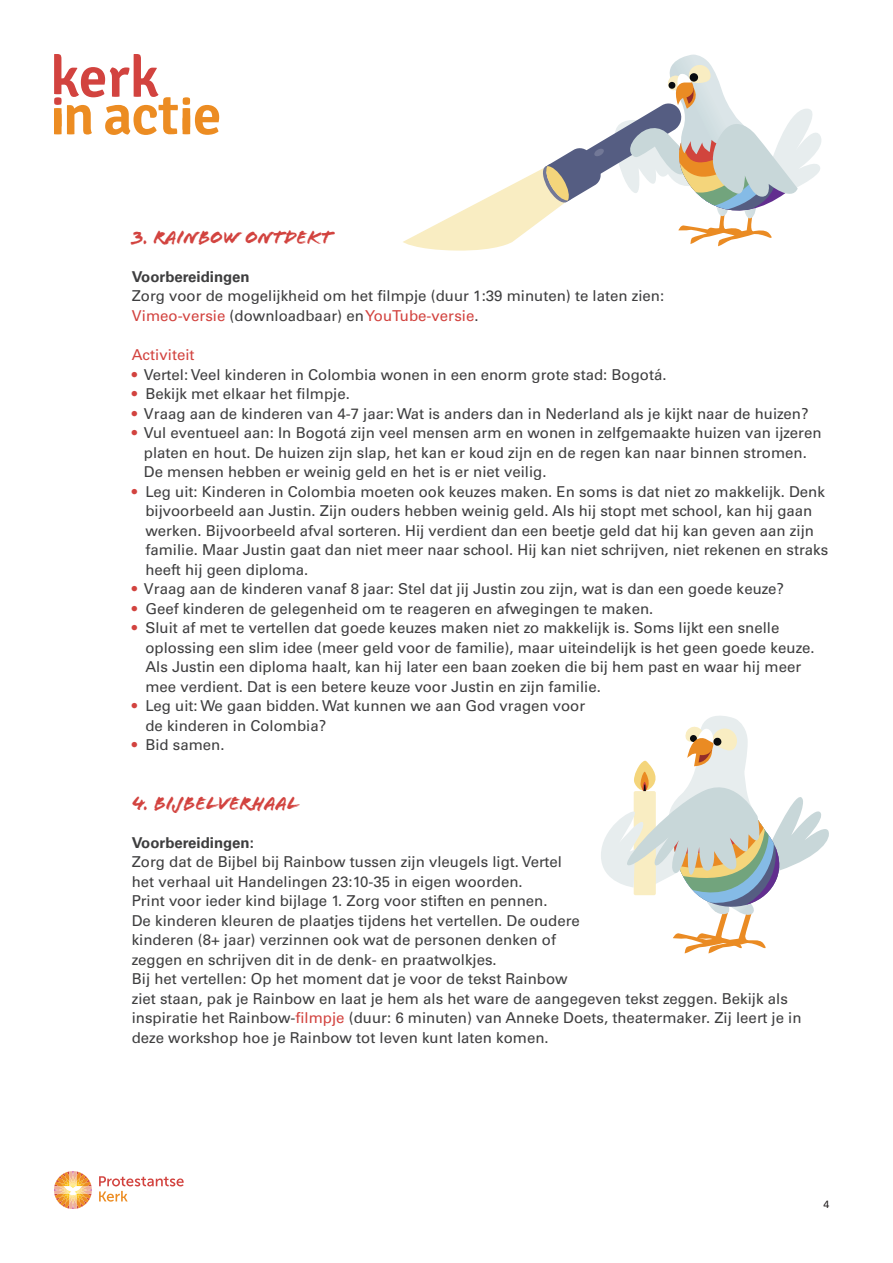
<style>
.page{position:relative;width:893px;height:1263px;background:#fff}
.page>*{position:absolute;margin:0;border:0;box-sizing:border-box;transform-origin:0 0}
.t1{font:19.5px "Flood Std";color:#d2433f}
.t2{font:15px/19.5px "Univers LT Std";color:#3e3e3f}
.t3{font:700 15px "Univers LT Std";color:#3e3e3f}
.t4{font:15px "Univers LT Std";color:#d2433f}
.t5{font:10.5px "Univers LT Std";color:#231f20}
.s1{color:#d2433f}
</style>
<div class="page">
<svg style="left:99px;top:1176px;width:85px;height:26px"></svg>
<svg style="left:54px;top:1171px;width:38px;height:38px"></svg>
<svg style="left:54px;top:54px;width:165px;height:81px"></svg>
<svg style="left:403px;top:55px;width:419px;height:196px"></svg>
<svg style="left:601px;top:716px;width:228px;height:237px"></svg>
<p class="t1" style="left:132px;top:226px;width:202px">3. RAINBOW ONTDEKT</p>
<p class="t3" style="left:132px;top:268px;width:119px">Voorbereidingen</p>
<p class="t2" style="left:132px;top:286px;width:534px">Zorg voor de mogelijkheid om het filmpje (duur 1:39 minuten) te laten zien:<br><span class="s1">Vimeo-versie</span> (downloadbaar) en <span class="s1">YouTube-versie</span>.</p>
<p class="t4" style="left:132px;top:346px;width:64px">Activiteit</p>
<p class="t2" style="left:132px;top:364px;width:536px"><span class="s1">•</span> Vertel: Veel kinderen in Colombia wonen in een enorm grote stad: Bogotá.</p>
<p class="t2" style="left:132px;top:384px;width:220px"><span class="s1">•</span> Bekijk met elkaar het filmpje.</p>
<p class="t2" style="left:132px;top:403px;width:678px"><span class="s1">•</span> Vraag aan de kinderen van 4-7 jaar: Wat is anders dan in Nederland als je kijkt naar de huizen?</p>
<p class="t2" style="left:144px;top:423px;width:679px;text-indent:-12px"><span class="s1">•</span> Vul eventueel aan: In Bogotá zijn veel mensen arm en wonen in zelfgemaakte huizen van ijzeren platen en hout. De huizen zijn slap, het kan er koud zijn en de regen kan naar binnen stromen.<br>De mensen hebben er weinig geld en het is er niet veilig.</p>
<p class="t2" style="left:145px;top:481px;width:684px;text-indent:-14px"><span class="s1">•</span> Leg uit: Kinderen in Colombia moeten ook keuzes maken. En soms is dat niet zo makkelijk. Denk bijvoorbeeld aan Justin. Zijn ouders hebben weinig geld. Als hij stopt met school, kan hij gaan werken. Bijvoorbeeld afval sorteren. Hij verdient dan een beetje geld dat hij kan geven aan zijn familie. Maar Justin gaat dan niet meer naar school. Hij kan niet schrijven, niet rekenen en straks heeft hij geen diploma.</p>
<p class="t2" style="left:132px;top:579px;width:654px"><span class="s1">•</span> Vraag aan de kinderen vanaf 8 jaar: Stel dat jij Justin zou zijn, wat is dan een goede keuze?</p>
<p class="t2" style="left:132px;top:598px;width:523px"><span class="s1">•</span> Geef kinderen de gelegenheid om te reageren en afwegingen te maken.</p>
<p class="t2" style="left:145px;top:618px;width:671px;text-indent:-14px"><span class="s1">•</span> Sluit af met te vertellen dat goede keuzes maken niet zo makkelijk is. Soms lijkt een snelle oplossing een slim idee (meer geld voor de familie), maar uiteindelijk is het geen goede keuze.<br>Als Justin een diploma haalt, kan hij later een baan zoeken die bij hem past en waar hij meer mee verdient. Dat is een betere keuze voor Justin en zijn familie.</p>
<p class="t2" style="left:145px;top:696px;width:441px;text-indent:-14px"><span class="s1">•</span> Leg uit: We gaan bidden. Wat kunnen we aan God vragen voor de kinderen in Colombia?</p>
<p class="t2" style="left:132px;top:735px;width:94px"><span class="s1">•</span> Bid samen.</p>
<p class="t1" style="left:132px;top:791px;width:168px">4. BIJBELVERHAAL</p>
<p class="t3" style="left:132px;top:833px;width:124px">Voorbereidingen:</p>
<p class="t2" style="left:132px;top:852px;width:432px">Zorg dat de Bijbel bij Rainbow tussen zijn vleugels ligt. Vertel het verhaal uit Handelingen 23:10-35 in eigen woorden.</p>
<p class="t2" style="left:132px;top:891px;width:450px">Print voor ieder kind bijlage 1. Zorg voor stiften en pennen.<br>De kinderen kleuren de plaatjes tijdens het vertellen. De oudere kinderen (8+ jaar) verzinnen ook wat de personen denken of zeggen en schrijven dit in de denk- en praatwolkjes.</p>
<p class="t2" style="left:132px;top:969px;width:671px">Bij het vertellen: Op het moment dat je voor de tekst Rainbow<br>ziet staan, pak je Rainbow en laat je hem als het ware de aangegeven tekst zeggen. Bekijk als inspiratie het Rainbow-<span class="s1">filmpje</span> (duur: 6 minuten) van Anneke Doets, theatermaker. Zij leert je in deze workshop hoe je Rainbow tot leven kunt laten komen.</p>
<p class="t5" style="left:823px;top:1198px;width:7px">4</p>
</div>
